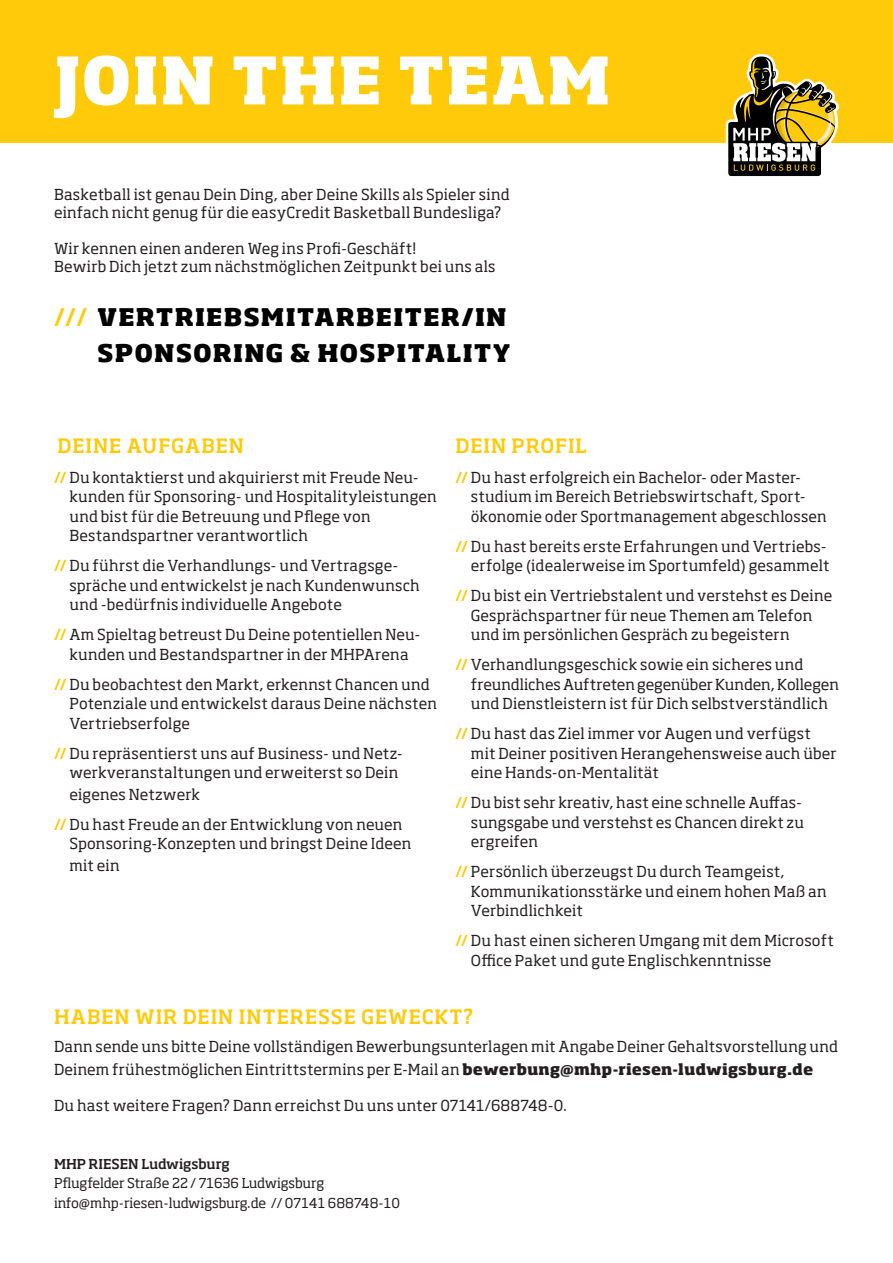
<style>
.page{position:relative;width:893px;height:1263px;background:#fff}
.page>*{position:absolute;margin:0;border:0;box-sizing:border-box;transform-origin:0 0}
.t1{font:800 64.5px "Soho Pro";letter-spacing:.02em;color:#fff}
.t2{font:800 24px/36px "Soho Pro";letter-spacing:.045em;color:#000;text-align:right}
.t3{font:500 19.5px "Soho Pro";letter-spacing:.045em;color:#feca0a}
.t4{font:15px/19.5px "Soho Pro";letter-spacing:.01em;color:#231f20}
.t5{font:13.5px/19.5px "Soho Pro";letter-spacing:-.005em;color:#231f20}
.t6{font:500 13.5px "Soho Pro";color:#231f20}
.s1{font-weight:500;color:#feca0a}
.s2{font-weight:800}
</style>
<div class="page">
<div style="left:0;top:0;width:893px;height:142px;background:#feca0a"></div>
<svg style="left:726px;top:54px;width:113px;height:122px"></svg>
<h1 class="t1" style="left:54px;top:54px;width:557px">JOIN THE TEAM</h1>
<p class="t4" style="left:54px;top:187px;width:457px;line-height:18px">Basketball ist genau Dein Ding, aber Deine Skills als Spieler sind einfach nicht genug für die easyCredit Basketball Bundesliga?</p>
<p class="t4" style="left:54px;top:241px;width:443px;line-height:18px">Wir kennen einen anderen Weg ins Profi-Geschäft!<br>Bewirb Dich jetzt zum nächstmöglichen Zeitpunkt bei uns als</p>
<h2 class="t2" style="left:54px;top:301px;width:458px"><span class="s1">///</span> VERTRIEBSMITARBEITER/IN<br>SPONSORING &amp; HOSPITALITY</h2>
<h3 class="t3" style="left:58px;top:437px;width:188px">DEINE AUFGABEN</h3>
<p class="t4" style="left:69px;top:469px;width:369px;text-indent:-15px"><span class="s1">//</span> Du kontaktierst und akquirierst mit Freude Neu&shy;kunden für Sponsoring- und Hospitalityleistungen und bist für die Betreuung und Pflege von Bestandspartner verantwortlich</p>
<p class="t4" style="left:69px;top:557px;width:352px;text-indent:-15px"><span class="s1">//</span> Du führst die Verhandlungs- und Vertragsge&shy;spräche und entwickelst je nach Kundenwunsch und -bedürfnis individuelle Angebote</p>
<p class="t4" style="left:54px;top:626px;width:368px;text-align:center"><span class="s1">//</span> Am Spieltag betreust Du Deine potentiellen Neu&shy;kunden und Bestandspartner in der MHPArena</p>
<p class="t4" style="left:69px;top:676px;width:369px;text-indent:-15px"><span class="s1">//</span> Du beobachtest den Markt, erkennst Chancen und<br>Potenziale und entwickelst daraus Deine nächsten<br>Vertriebserfolge</p>
<p class="t4" style="left:54px;top:745px;width:350px;text-align:right"><span class="s1">//</span> Du repräsentierst uns auf Business- und Netz&shy;werkveranstaltungen und erweiterst so Dein</p>
<p class="t4" style="left:54px;top:781px;width:350px;line-height:30px;text-indent:15px">eigenes Netzwerk<br><span class="s1">//</span> Du hast Freude an der Entwicklung von neuen</p>
<p class="t4" style="left:69px;top:834px;width:344px;line-height:21.6px">Sponsoring-Konzepten und bringst Deine Ideen mit ein</p>
<h3 class="t3" style="left:456px;top:437px;width:133px">DEIN PROFIL</h3>
<p class="t4" style="left:471px;top:469px;width:357px;text-indent:-15px"><span class="s1">//</span> Du hast erfolgreich ein Bachelor- oder Master&shy;studium im Bereich Betriebswirtschaft, Sport&shy;ökonomie oder Sportmanagement abgeschlossen</p>
<p class="t4" style="left:455px;top:538px;width:376px;text-align:right"><span class="s1">//</span> Du hast bereits erste Erfahrungen und Vertriebs&shy;erfolge (idealerweise im Sportumfeld) gesammelt</p>
<p class="t4" style="left:471px;top:587px;width:363px;text-indent:-15px"><span class="s1">//</span> Du bist ein Vertriebstalent und verstehst es Deine<br>Gesprächspartner für neue Themen am Telefon und im persönlichen Gespräch zu begeistern</p>
<p class="t4" style="left:471px;top:656px;width:370px;text-indent:-15px"><span class="s1">//</span> Verhandlungsgeschick sowie ein sicheres und freundliches Auftreten gegenüber Kunden, Kollegen und Dienstleistern ist für Dich selbstverständlich</p>
<p class="t4" style="left:471px;top:725px;width:367px;text-indent:-15px"><span class="s1">//</span> Du hast das Ziel immer vor Augen und verfügst mit Deiner positiven Herangehensweise auch über eine Hands-on-Mentalität</p>
<p class="t4" style="left:471px;top:794px;width:334px;text-indent:-15px"><span class="s1">//</span> Du bist sehr kreativ, hast eine schnelle Auffas&shy;sungsgabe und verstehst es Chancen direkt zu ergreifen</p>
<p class="t4" style="left:471px;top:863px;width:357px;text-indent:-15px"><span class="s1">//</span> Persönlich überzeugst Du durch Teamgeist,<br>Kommunikationsstärke und einem hohen Maß an<br>Verbindlichkeit</p>
<p class="t4" style="left:471px;top:932px;width:364px;text-indent:-15px"><span class="s1">//</span> Du hast einen sicheren Umgang mit dem Microsoft<br>Office Paket und gute Englischkenntnisse</p>
<h3 class="t3" style="left:54px;top:1008px;width:421px">HABEN WIR DEIN INTERESSE GEWECKT?</h3>
<p class="t4" style="left:54px;top:1037px;width:786px;line-height:22.5px">Dann sende uns bitte Deine vollständigen Bewerbungsunterlagen mit Angabe Deiner Gehaltsvorstellung und<br>Deinem frühestmöglichen Eintrittstermins per E-Mail an <span class="s2">bewerbung@mhp-riesen-ludwigsburg.de</span></p>
<p class="t4" style="left:54px;top:1097px;width:514px">Du hast weitere Fragen? Dann erreichst Du uns unter 07141/688748-0.</p>
<p class="t6" style="left:54px;top:1158px;width:177px">MHP RIESEN Ludwigsburg</p>
<p class="t5" style="left:54px;top:1175px;width:348px">Pflugfelder Straße 22 / 71636 Ludwigsburg info@mhp-riesen-ludwigsburg.de // 07141 688748-10</p>
</div>
